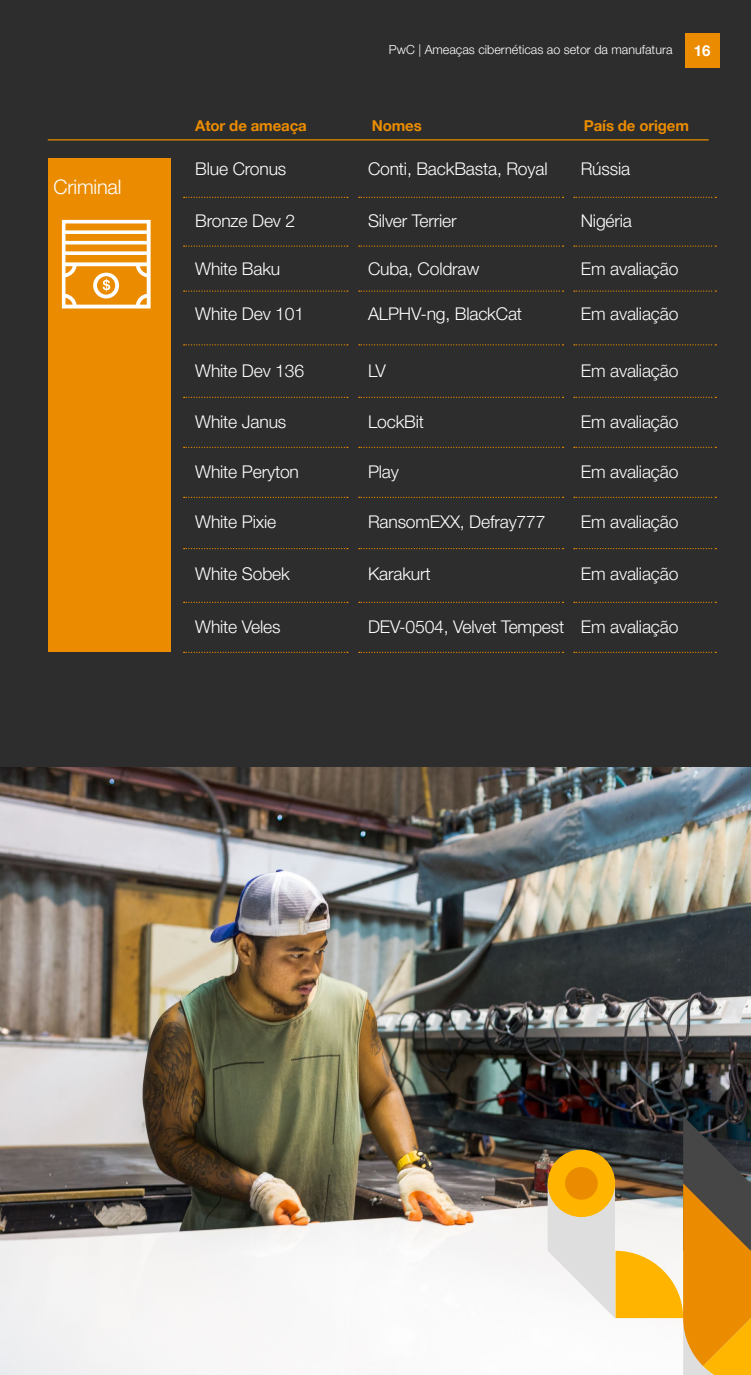
<style>
.page{position:relative;width:751px;height:1375px;background:#fff}
.page>*{position:absolute;margin:0;border:0;box-sizing:border-box;transform-origin:0 0}
.t1{font:300 20px "Helvetica Neue LT Pro";letter-spacing:-.01em;color:#fff}
.t2{font:300 17.5px "Helvetica Neue LT Pro";letter-spacing:-.01em;color:#fff}
.t3{font:700 15px "Helvetica Neue LT Pro";letter-spacing:-.01em;color:#eb8c00}
.t4{font:700 15px "Helvetica Neue LT Pro";color:#fff}
.t5{font:300 12.5px "Helvetica Neue LT Pro";color:#fff}
</style>
<div class="page">
<div style="left:0;top:0;width:750px;height:1375px;background:#2d2d2d"></div>
<hr style="left:48px;top:139px;width:660px;height:1px;background:#eb8c00">
<div style="left:48px;top:158px;width:122px;height:494px;background:#eb8c00"></div>
<svg style="left:183px;top:197px;width:164px;height:1px"></svg>
<svg style="left:358px;top:197px;width:205px;height:1px"></svg>
<svg style="left:573px;top:197px;width:142px;height:1px"></svg>
<svg style="left:183px;top:245px;width:164px;height:2px"></svg>
<svg style="left:358px;top:245px;width:205px;height:2px"></svg>
<svg style="left:573px;top:245px;width:142px;height:2px"></svg>
<svg style="left:183px;top:290px;width:164px;height:2px"></svg>
<svg style="left:358px;top:290px;width:205px;height:2px"></svg>
<svg style="left:573px;top:290px;width:142px;height:2px"></svg>
<svg style="left:183px;top:344px;width:164px;height:1px"></svg>
<svg style="left:358px;top:344px;width:205px;height:1px"></svg>
<svg style="left:573px;top:344px;width:142px;height:1px"></svg>
<svg style="left:183px;top:397px;width:164px;height:1px"></svg>
<svg style="left:358px;top:397px;width:205px;height:1px"></svg>
<svg style="left:573px;top:397px;width:142px;height:1px"></svg>
<svg style="left:183px;top:447px;width:164px;height:1px"></svg>
<svg style="left:358px;top:447px;width:205px;height:1px"></svg>
<svg style="left:573px;top:447px;width:142px;height:1px"></svg>
<svg style="left:183px;top:497px;width:164px;height:1px"></svg>
<svg style="left:358px;top:497px;width:205px;height:1px"></svg>
<svg style="left:573px;top:497px;width:142px;height:1px"></svg>
<svg style="left:183px;top:548px;width:164px;height:1px"></svg>
<svg style="left:358px;top:548px;width:205px;height:1px"></svg>
<svg style="left:573px;top:548px;width:142px;height:1px"></svg>
<svg style="left:183px;top:602px;width:164px;height:1px"></svg>
<svg style="left:358px;top:602px;width:205px;height:1px"></svg>
<svg style="left:573px;top:602px;width:142px;height:1px"></svg>
<svg style="left:183px;top:652px;width:164px;height:1px"></svg>
<svg style="left:358px;top:652px;width:205px;height:1px"></svg>
<svg style="left:573px;top:652px;width:142px;height:1px"></svg>
<svg style="left:62px;top:220px;width:88px;height:88px"></svg>
<img style="left:0;top:768px;width:750px;height:607px">
<div style="left:684px;top:33px;width:35px;height:34px;background:#eb8c00"></div>
<svg style="left:547px;top:1116px;width:203px;height:259px"></svg>
<div style="left:547px;top:1150px;width:67px;height:67px;background:#ffb500;border-radius:34px"></div>
<div style="left:564px;top:1167px;width:33px;height:33px;background:#eb8c00;border-radius:16px"></div>
<p class="t1" style="left:53px;top:174px;width:69px">Criminal</p>
<p class="t5" style="left:388px;top:42px;width:285px">PwC | Ameaças cibernéticas ao setor da manufatura</p>
<p class="t4" style="left:693px;top:41px;width:18px">16</p>
<p class="t3" style="left:195px;top:116px;width:113px">Ator de ameaça</p>
<p class="t3" style="left:371px;top:116px;width:51px">Nomes</p>
<p class="t3" style="left:583px;top:116px;width:106px">País de origem</p>
<p class="t2" style="left:195px;top:159px;width:92px">Blue Cronus</p>
<p class="t2" style="left:368px;top:159px;width:181px">Conti, BackBasta, Royal</p>
<p class="t2" style="left:580px;top:159px;width:51px">Rússia</p>
<p class="t2" style="left:195px;top:210px;width:101px">Bronze Dev 2</p>
<p class="t2" style="left:368px;top:210px;width:90px">Silver Terrier</p>
<p class="t2" style="left:580px;top:210px;width:53px">Nigéria</p>
<p class="t2" style="left:195px;top:259px;width:86px">White Baku</p>
<p class="t2" style="left:368px;top:259px;width:113px">Cuba, Coldraw</p>
<p class="t2" style="left:580px;top:259px;width:99px">Em avaliação</p>
<p class="t2" style="left:195px;top:304px;width:110px">White Dev 101</p>
<p class="t2" style="left:368px;top:304px;width:155px">ALPHV-ng, BlackCat</p>
<p class="t2" style="left:580px;top:304px;width:99px">Em avaliação</p>
<p class="t2" style="left:195px;top:360px;width:110px">White Dev 136</p>
<p class="t2" style="left:368px;top:360px;width:19px">LV</p>
<p class="t2" style="left:580px;top:360px;width:99px">Em avaliação</p>
<p class="t2" style="left:195px;top:411px;width:92px">White Janus</p>
<p class="t2" style="left:368px;top:411px;width:58px">LockBit</p>
<p class="t2" style="left:580px;top:411px;width:99px">Em avaliação</p>
<p class="t2" style="left:195px;top:461px;width:105px">White Peryton</p>
<p class="t2" style="left:368px;top:461px;width:32px">Play</p>
<p class="t2" style="left:580px;top:461px;width:99px">Em avaliação</p>
<p class="t2" style="left:195px;top:511px;width:82px">White Pixie</p>
<p class="t2" style="left:368px;top:511px;width:179px">RansomEXX, Defray777</p>
<p class="t2" style="left:580px;top:511px;width:99px">Em avaliação</p>
<p class="t2" style="left:195px;top:564px;width:96px">White Sobek</p>
<p class="t2" style="left:368px;top:564px;width:64px">Karakurt</p>
<p class="t2" style="left:580px;top:564px;width:99px">Em avaliação</p>
<p class="t2" style="left:195px;top:616px;width:87px">White Veles</p>
<p class="t2" style="left:368px;top:616px;width:312px">DEV-0504, Velvet Tempest Em avaliação</p>
</div>
